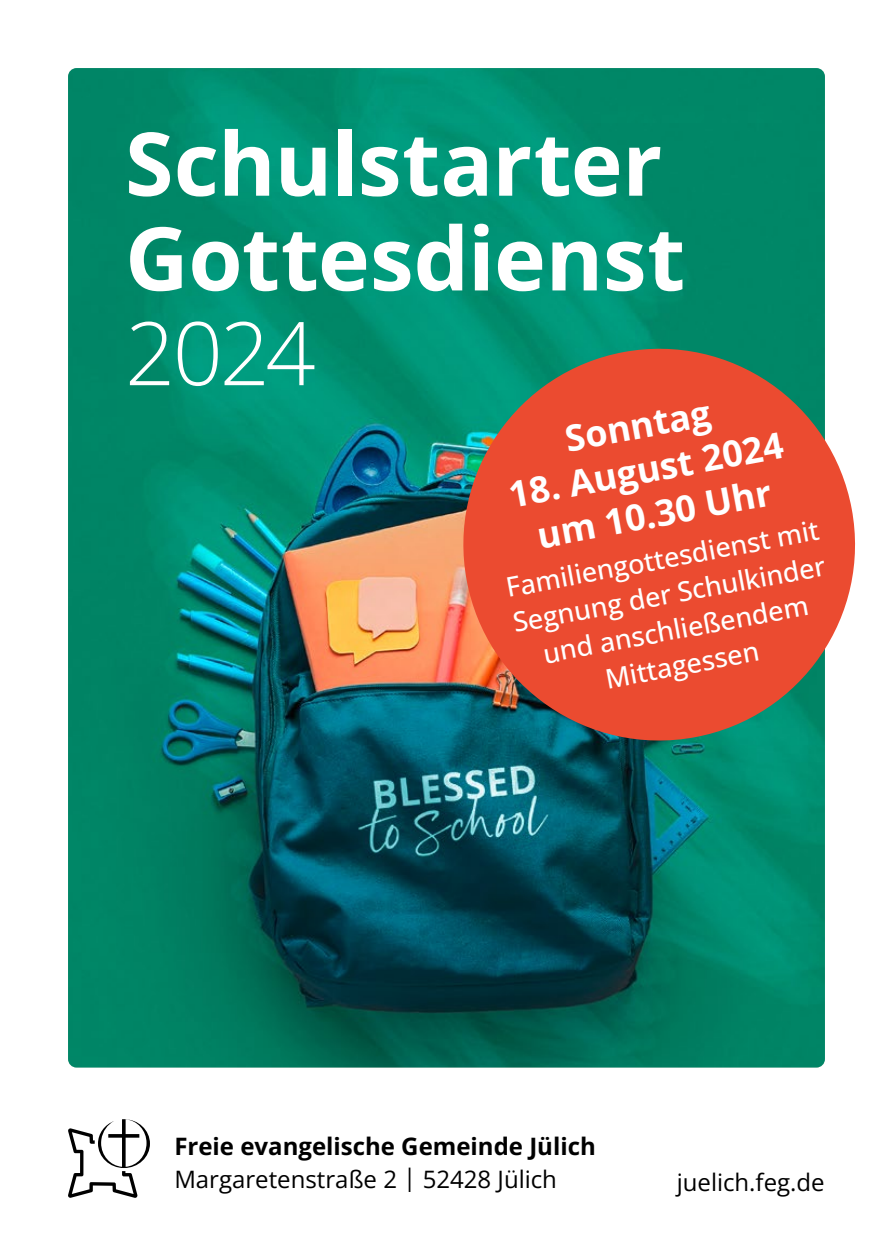
<style>
.page{position:relative;width:893px;height:1259px;background:#fff}
.page>*{position:absolute;margin:0;border:0;box-sizing:border-box;transform-origin:0 0}
.t1{font:700 87.9px/94.8px "Open Sans";letter-spacing:-.005em;color:#fff}
.t2{font:300 87.9px "Open Sans";color:#fff}
.t3{font:700 36px/45px "Open Sans";color:#fff;text-align:center}
.t4{font:500 27px/36px "Open Sans";color:#fff;text-align:center}
.t5{font:24px "Open Sans";color:#000}
.t6{font:700 24px "Open Sans";color:#000}
</style>
<div class="page">
<img style="left:68px;top:68px;width:757px;height:999px">
<svg style="left:68px;top:1119px;width:82px;height:79px"></svg>
<svg style="left:447px;top:332px;width:409px;height:425px;background:#b9624b"></svg>
<h1 class="t1" style="left:125px;top:114px;width:562px">Schulstarter<br>Gottesdienst</h1>
<h1 class="t2" style="left:125px;top:293px;width:192px">2024</h1>
<h2 class="t3" style="left:561px;top:415px;width:149px;rotate:-10deg">Sonntag</h2>
<h2 class="t3" style="left:505px;top:471px;width:280px;rotate:-10deg">18. August 2024 um 10.30 Uhr</h2>
<p class="t4" style="left:503px;top:568px;width:319px;rotate:-10deg">Familiengottesdienst mit<br>Segnung der Schulkinder und anschließendem<br>Mittagessen</p>
<p class="t6" style="left:174px;top:1129px;width:423px">Freie evangelische Gemeinde Jülich</p>
<p class="t5" style="left:174px;top:1162px;width:384px">Margaretenstraße 2 | 52428 Jülich</p>
<p class="t5" style="left:677px;top:1165px;width:149px">juelich.feg.de</p>
</div>
